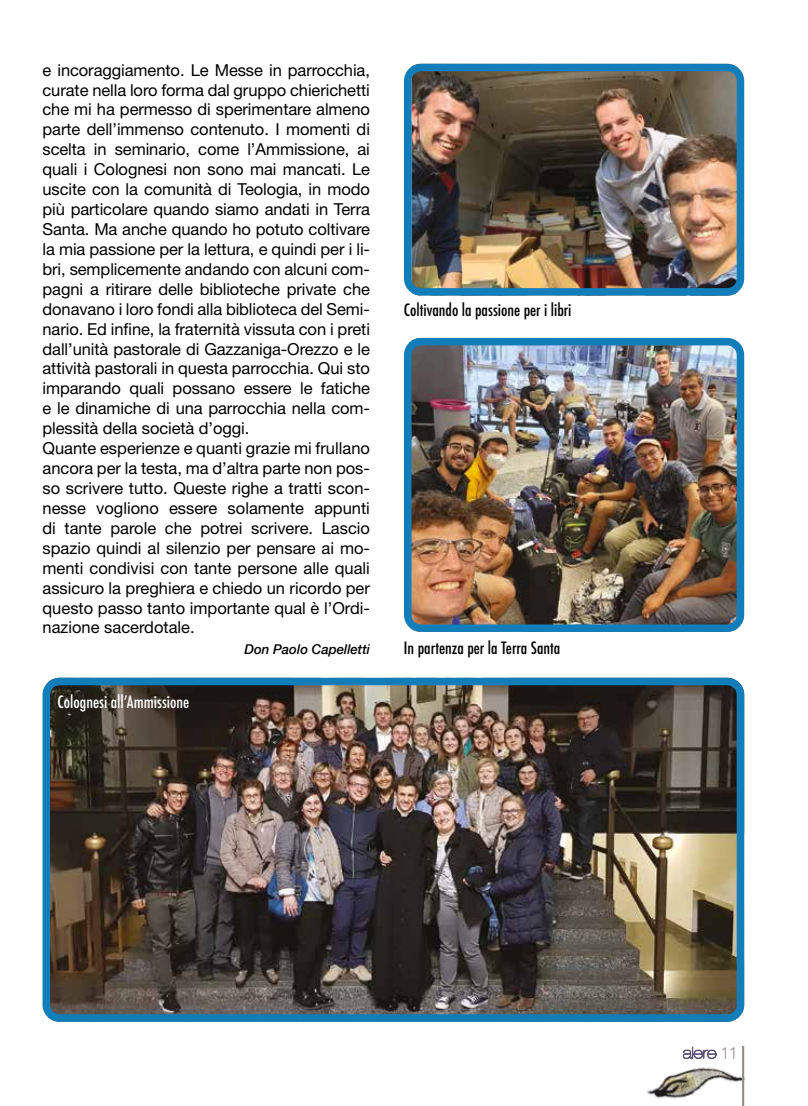
<style>
.page{position:relative;width:808px;height:1106px;background:#fff}
.page>*{position:absolute;margin:0;border:0;box-sizing:border-box;transform-origin:0 0}
.t1{font:16.5px/20px "Helvetica Neue LT Std";letter-spacing:-.005em;color:#000}
.t2{font:500 condensed 16.5px "Futura";color:#000}
.t3{font:500 condensed 16.5px "Futura";color:#fff}
.t4{font:300 16.5px "Avenir";color:#97898a}
.t5{font:italic 500 13.5px "Helvetica Neue";color:#000}
</style>
<div class="page">
<img style="left:646px;top:1046px;width:100px;height:60px">
<img style="left:413px;top:73px;width:322px;height:214px">
<div style="left:404px;top:64px;width:340px;height:232px;border:8px solid #117eba;border-radius:13px"></div>
<img style="left:413px;top:347px;width:322px;height:276px">
<div style="left:404px;top:338px;width:340px;height:294px;border:8px solid #117eba;border-radius:13px"></div>
<img style="left:52px;top:686px;width:683px;height:335px">
<div style="left:43px;top:677px;width:701px;height:344px;border:8px solid #117eba;border-radius:13px"></div>
<hr style="left:742px;top:1045px;width:2px;height:61px;background:#97898a">
<svg style="left:683px;top:1046px;width:33px;height:12px"></svg>
<p class="t1" style="left:43px;top:59px;width:329px">e incoraggiamento. Le Messe in parrocchia, curate nella loro forma dal gruppo chierichetti che mi ha permesso di sperimentare almeno parte dell’immenso contenuto. I momenti di scelta in seminario, come l’Ammissione, ai quali i Colognesi non sono mai mancati. Le uscite con la comunità di Teologia, in modo più particolare quando siamo andati in Terra Santa. Ma anche quando ho potuto coltivare la mia passione per la lettura, e quindi per i li&shy;bri, semplicemente andando con alcuni com&shy;pagni a ritirare delle biblioteche private che donavano i loro fondi alla biblioteca del Semi&shy;nario. Ed infine, la fraternità vissuta con i preti dall’unità pastorale di Gazzaniga-Orezzo e le attività pastorali in questa parrocchia. Qui sto imparando quali possano essere le fatiche e le dinamiche di una parrocchia nella com&shy;plessità della società d’oggi.<br>Quante esperienze e quanti grazie mi frullano ancora per la testa, ma d’altra parte non pos&shy;so scrivere tutto. Queste righe a tratti scon&shy;nesse vogliono essere solamente appunti di tante parole che potrei scrivere. Lascio spazio quindi al silenzio per pensare ai mo&shy;menti condivisi con tante persone alle quali assicuro la preghiera e chiedo un ricordo per questo passo tanto importante qual è l’Ordi&shy;nazione sacerdotale.</p>
<p class="t5" style="left:244px;top:637px;width:127px">Don Paolo Capelletti</p>
<p class="t3" style="left:58px;top:692px;width:133px">Colognesi all’Ammissione</p>
<p class="t2" style="left:404px;top:299px;width:169px">Coltivando la passione per i libri</p>
<p class="t2" style="left:404px;top:637px;width:158px">In partenza per la Terra Santa</p>
<p class="t4" style="left:721px;top:1043px;width:19px">11</p>
</div>
